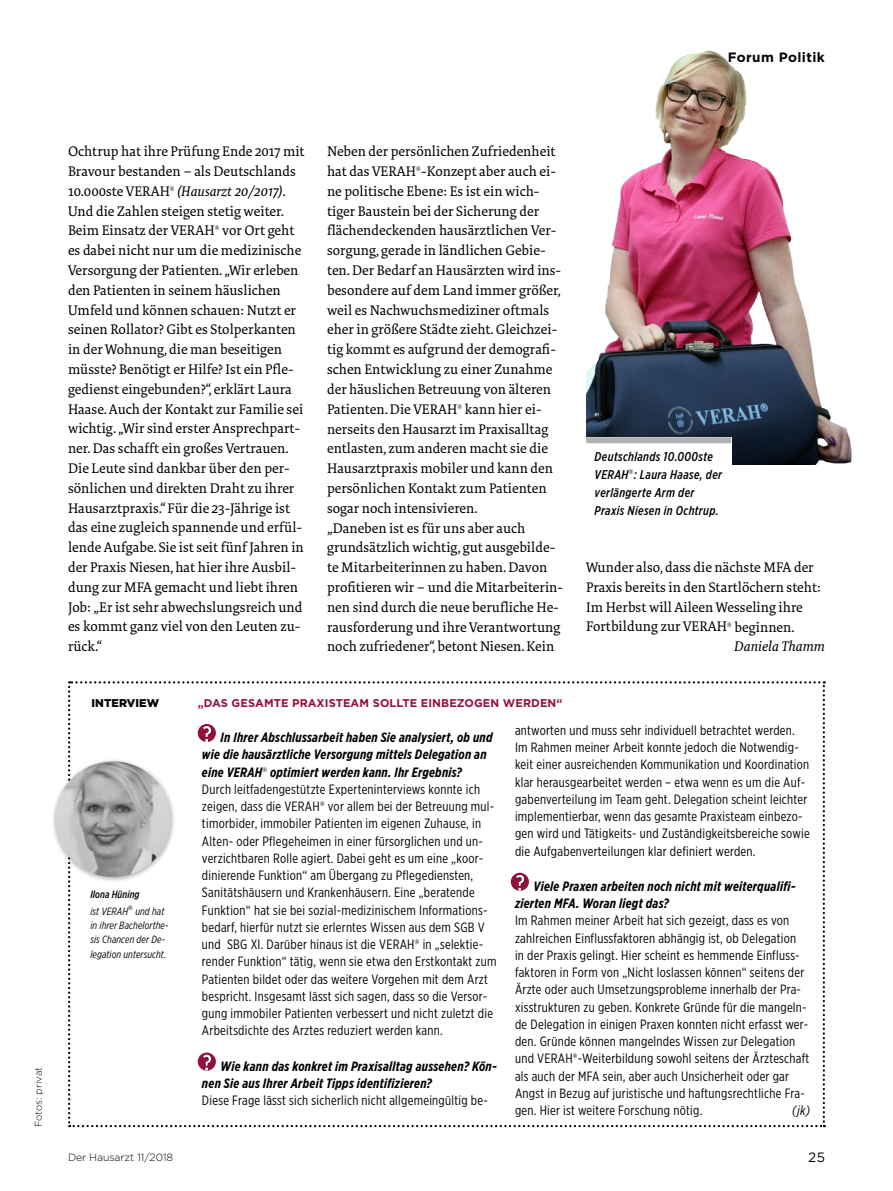
<style>
.page{position:relative;width:893px;height:1191px;background:#fff}
.page>*{position:absolute;margin:0;border:0;box-sizing:border-box;transform-origin:0 0}
.t1{font:14.25px/19.8px "Tundra Pro";color:#000}
.t2{font:italic 14.25px "Tundra Pro";color:#000}
.t3{font:13.5px/17.2px "Gotham X Narrow";letter-spacing:.02em;color:#000}
.t4{font:italic 700 13.5px/17.2px "Gotham X Narrow";letter-spacing:.02em;color:#000}
.t5{font:700 13.5px "Gotham";letter-spacing:.03em;color:#000}
.t6{font:italic 13.5px "Gotham X Narrow";color:#000}
.t7{font:13.5px "Gotham";color:#000}
.t8{font:italic 500 12.75px/18px "Gotham X Narrow";letter-spacing:.03em;color:#000}
.t9{font:700 11.25px "Gotham";letter-spacing:.01em;color:#970e3c}
.t10{font:900 11.25px "Gotham";letter-spacing:.01em;color:#000}
.t11{font:italic 10.5px/14.2px "Gotham X Narrow";letter-spacing:.01em;color:#000}
.t12{font:300 10.5px "Gotham";letter-spacing:-.01em;color:#000}
.t13{font:300 9.75px "Gotham";color:#000}
.s1{font-family:"Gotham X Narrow";font-size:13.5px}
.s2{font-style:italic}
.s3{font-weight:400;font-style:normal;font-size:13.5px}
.s4{font-weight:500}
.s5{font-style:normal;font-size:13.5px}
.s6{font-weight:700;font-style:italic}
</style>
<div class="page">
<img style="left:586px;top:50px;width:266px;height:414px">
<svg style="left:68px;top:681px;width:757px;height:446px"></svg>
<div style="left:82px;top:875px;width:98px;height:82px;background:#fff"></div>
<div style="left:586px;top:437px;width:145px;height:90px;background:#fff"></div>
<div style="left:586px;top:437px;width:145px;height:6px;background:#b1b2b3"></div>
<div style="left:52px;top:758px;width:124px;height:125px;background:#000;opacity:.3"></div>
<img style="left:55px;top:761px;width:116px;height:116px;border-radius:58px">
<p class="t5" style="left:728px;top:48px;width:99px">Forum Politik</p>
<p class="t13" style="left:32px;top:1127px;width:62px;rotate:-90deg">Fotos: privat</p>
<p class="t1" style="left:68px;top:142px;width:238px">Ochtrup hat ihre Prüfung Ende 2017 mit Bravour bestanden – als Deutschlands 10.000ste VERAH<span class="s1">®</span> <span class="s2">(Hausarzt 20/2017)</span>.<br>Und die Zahlen steigen stetig weiter.<br>Beim Einsatz der VERAH<span class="s1">®</span> vor Ort geht es dabei nicht nur um die medizinische Versorgung der Patienten. „Wir erleben den Patienten in seinem häuslichen Umfeld und können schauen: Nutzt er seinen Rollator? Gibt es Stolperkanten in der Wohnung, die man beseitigen müsste? Benötigt er Hilfe? Ist ein Pfle&shy;gedienst eingebunden?“, erklärt Laura Haase. Auch der Kontakt zur Familie sei wichtig. „Wir sind erster Ansprechpart&shy;ner. Das schafft ein großes Vertrauen.<br>Die Leute sind dankbar über den per&shy;sönlichen und direkten Draht zu ihrer Hausarztpraxis.“ Für die 23-Jährige ist das eine zugleich spannende und erfül&shy;lende Aufgabe. Sie ist seit fünf Jahren in der Praxis Niesen, hat hier ihre Ausbil&shy;dung zur MFA gemacht und liebt ihren Job: „Er ist sehr abwechslungsreich und es kommt ganz viel von den Leuten zu&shy;rück.“</p>
<p class="t1" style="left:327px;top:142px;width:238px">Neben der persönlichen Zufriedenheit hat das VERAH<span class="s1">®</span>-Konzept aber auch ei&shy;ne politische Ebene: Es ist ein wich&shy;tiger Baustein bei der Sicherung der flächendeckenden hausärztlichen Ver&shy;sorgung, gerade in ländlichen Gebie&shy;ten. Der Bedarf an Hausärzten wird ins&shy;besondere auf dem Land immer größer, weil es Nachwuchsmediziner oftmals eher in größere Städte zieht. Gleichzei&shy;tig kommt es aufgrund der demografi&shy;schen Entwicklung zu einer Zunahme der häuslichen Betreuung von älteren Patienten. Die VERAH<span class="s1">®</span> kann hier ei&shy;nerseits den Hausarzt im Praxisalltag entlasten, zum anderen macht sie die Hausarztpraxis mobiler und kann den persönlichen Kontakt zum Patienten sogar noch intensivieren.<br>„Daneben ist es für uns aber auch grundsätzlich wichtig, gut ausgebilde&shy;te Mitarbeiterinnen zu haben. Davon profitieren wir – und die Mitarbeiterin&shy;nen sind durch die neue berufliche He&shy;rausforderung und ihre Verantwortung noch zufriedener“, betont Niesen. Kein</p>
<p class="t10" style="left:91px;top:695px;width:69px">INTERVIEW</p>
<p class="t9" style="left:198px;top:696px;width:366px">„DAS GESAMTE PRAXISTEAM SOLLTE EINBEZOGEN WERDEN“</p>
<p class="t8" style="left:595px;top:447px;width:129px">Deutschlands 10.000ste<br>VERAH<span class="s3">®</span>: Laura Haase, der verlängerte Arm der<br>Praxis Niesen in Ochtrup.</p>
<p class="t1" style="left:586px;top:557px;width:229px">Wunder also, dass die nächste MFA der</p>
<p class="t1" style="left:586px;top:577px;width:236px">Praxis bereits in den Startlöchern steht:</p>
<p class="t1" style="left:586px;top:597px;width:218px">Im Herbst will Aileen Wesseling ihre</p>
<p class="t1" style="left:586px;top:617px;width:210px">Fortbildung zur VERAH<span class="s1">®</span> beginnen.</p>
<p class="t2" style="left:734px;top:638px;width:92px">Daniela Thamm</p>
<p class="t11" style="left:90px;top:885px;width:75px;line-height:17.2px"><span class="s4">Ilona Hüning<br></span>ist VERAH<span class="s5">®</span> und hat</p>
<p class="t11" style="left:90px;top:918px;width:80px">in ihrer Bachelorthe&shy;sis Chancen der De&shy;legation untersucht.</p>
<p class="t3" style="left:202px;top:728px;width:296px;text-indent:19px"><span class="s6">In Ihrer Abschlussarbeit haben Sie analysiert, ob und wie die hausärztliche Versorgung mittels Delegation an eine VERAH</span>® <span class="s6">optimiert werden kann. Ihr Ergebnis?<br></span>Durch leitfadengestützte Experteninterviews konnte ich zeigen, dass die VERAH® vor allem bei der Betreuung mul&shy;timorbider, immobiler Patienten im eigenen Zuhause, in Alten- oder Pflegeheimen in einer fürsorglichen und un&shy;verzichtbaren Rolle agiert. Dabei geht es um eine „koor&shy;dinierende Funktion“ am Übergang zu Pflegediensten, Sanitätshäusern und Krankenhäusern. Eine „beratende Funktion“ hat sie bei sozial-medizinischem Informations&shy;bedarf, hierfür nutzt sie erlerntes Wissen aus dem SGB V und SBG XI. Darüber hinaus ist die VERAH® in „selektie&shy;render Funktion“ tätig, wenn sie etwa den Erstkontakt zum Patienten bildet oder das weitere Vorgehen mit dem Arzt bespricht. Insgesamt lässt sich sagen, dass so die Versor&shy;gung immobiler Patienten verbessert und nicht zuletzt die Arbeitsdichte des Arztes reduziert werden kann.</p>
<p class="t4" style="left:202px;top:1057px;width:296px;text-indent:19px">Wie kann das konkret im Praxisalltag aussehen? Kön&shy;nen Sie aus Ihrer Arbeit Tipps identifizieren?</p>
<p class="t3" style="left:202px;top:1091px;width:287px">Diese Frage lässt sich sicherlich nicht allgemeingültig be-</p>
<p class="t3" style="left:515px;top:721px;width:296px">antworten und muss sehr individuell betrachtet werden.<br>Im Rahmen meiner Arbeit konnte jedoch die Notwendig&shy;keit einer ausreichenden Kommunikation und Koordination klar herausgearbeitet werden – etwa wenn es um die Auf&shy;gabenverteilung im Team geht. Delegation scheint leichter implementierbar, wenn das gesamte Praxisteam einbezo&shy;gen wird und Tätigkeits- und Zuständigkeitsbereiche sowie die Aufgabenverteilungen klar definiert werden.</p>
<p class="t4" style="left:515px;top:877px;width:282px;text-indent:19px">Viele Praxen arbeiten noch nicht mit weiterqualifi&shy;zierten MFA. Woran liegt das?</p>
<p class="t3" style="left:515px;top:911px;width:296px">Im Rahmen meiner Arbeit hat sich gezeigt, dass es von zahlreichen Einflussfaktoren abhängig ist, ob Delegation<br>in der Praxis gelingt. Hier scheint es hemmende Einfluss&shy;faktoren in Form von „Nicht loslassen können“ seitens der Ärzte oder auch Umsetzungsprobleme innerhalb der Pra&shy;xisstrukturen zu geben. Konkrete Gründe für die mangeln&shy;de Delegation in einigen Praxen konnten nicht erfasst wer&shy;den. Gründe können mangelndes Wissen zur Delegation und VERAH®-Weiterbildung sowohl seitens der Ärzteschaft als auch der MFA sein, aber auch Unsicherheit oder gar Angst in Bezug auf juristische und haftungsrechtliche Fra&shy;gen. Hier ist weitere Forschung nötig.</p>
<p class="t6" style="left:792px;top:1102px;width:20px">(jk)</p>
<p class="t12" style="left:68px;top:1150px;width:107px">Der Hausarzt 11/2018</p>
<p class="t7" style="left:808px;top:1148px;width:18px">25</p>
</div>
